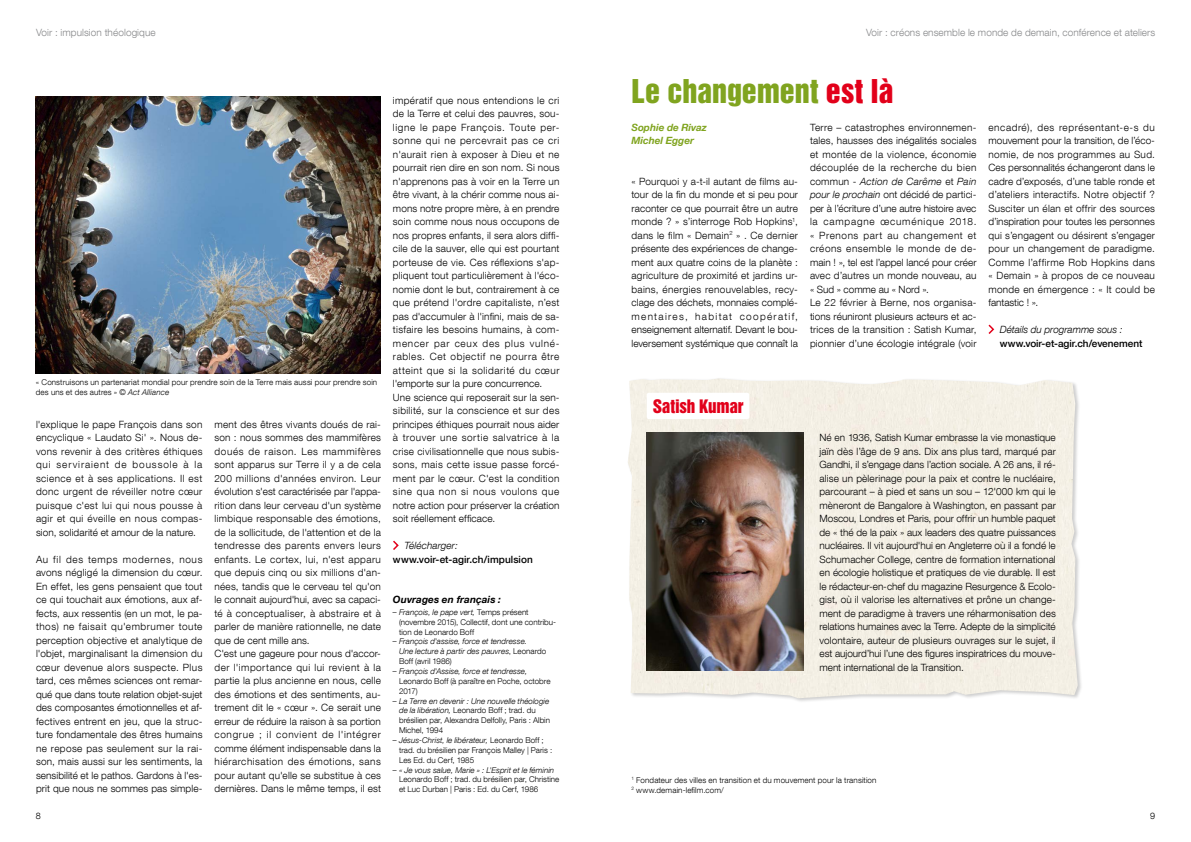
<style>
.page{position:relative;width:1191px;height:842px;background:#fff}
.page>*{position:absolute;margin:0;border:0;box-sizing:border-box;transform-origin:0 0}
.Headlines_Innenseite{font:30px "Helvetica Inserat";letter-spacing:-.005em;color:#80a41f}
._1__Untertitel_Käste{font:17px "Helvetica Inserat";letter-spacing:-.015em;color:#e2001a}
.Copytext{font:300 10px/13.5px "Helvetica Neue LT Com";letter-spacing:.01em;color:#000;text-align:justify}
.Rubrik_links{font:300 10px "Helvetica Neue LT Com";letter-spacing:.01em;color:#87888a}
.Copytext-2{font:500 10px "Helvetica Neue LT Com";letter-spacing:.005em;color:#000}
.Copytext-3{font:italic 300 10px "Helvetica Neue LT Com";color:#000}
.Lead{font:italic 700 10px "Helvetica Neue LT Com";color:#80a41f}
.Copytext-4{font:italic 700 10px "Helvetica Neue LT Com";letter-spacing:.005em;color:#000}
.t1{font:300 9px "Helvetica Neue LT Com";color:#000}
.Copytext-5{font:300 8px/9.8px "Helvetica Neue LT Com";letter-spacing:.005em;color:#000}
.Bildlegende_positiv{font:300 8px/10px "Helvetica Neue LT Com";letter-spacing:.015em;color:#000}
.Copytext-6{font:italic 300 8px/9.8px "Helvetica Neue LT Com";letter-spacing:.005em;color:#000}
.s1{font-style:italic}
.s2{font-style:normal}
.s3{color:#e2001a}
</style>
<div class="page">
<svg style="left:393px;top:540px;width:6px;height:10px"></svg>
<svg style="left:988px;top:324px;width:7px;height:10px"></svg>
<div style="left:627px;top:377px;width:455px;height:326px;background:#000;opacity:.2"></div>
<div style="left:628px;top:378px;width:449px;height:320px;background:#f4f0e5"></div>
<div style="left:647px;top:393px;width:102px;height:26px;background:#fff;border-radius:2px"></div>
<img style="left:647px;top:433px;width:156px;height:237px">
<img style="left:36px;top:96px;width:345px;height:278px">
<p class="Rubrik_links" style="left:36px;top:26px;width:121px">Voir : impulsion théologique</p>
<p class="Rubrik_links" style="left:866px;top:26px;width:291px">Voir : créons ensemble le monde de demain, conférence et ateliers</p>
<p class="Bildlegende_positiv" style="left:36px;top:377px;width:343px">« Construisons un partenariat mondial pour prendre soin de la Terre mais aussi pour prendre soin des uns et des autres » <span class="s1">© Act Alliance</span></p>
<p class="Copytext" style="left:36px;top:417px;width:168px">l'explique le pape François dans son encyclique « Laudato Si' ». Nous de&shy;vons revenir à des critères éthiques qui serviraient de boussole à la science et à ses applications. Il est donc urgent de réveiller notre cœur puisque c'est lui qui nous pousse à agir et qui éveille en nous compas&shy;sion, solidarité et amour de la nature.</p>
<p class="Copytext" style="left:36px;top:552px;width:168px">Au fil des temps modernes, nous avons négligé la dimension du cœur.<br>En effet, les gens pensaient que tout ce qui touchait aux émotions, aux af&shy;fects, aux ressentis (en un mot, le pa&shy;thos) ne faisait qu'embrumer toute perception objective et analytique de l'objet, marginalisant la dimension du cœur devenue alors suspecte. Plus tard, ces mêmes sciences ont remar&shy;qué que dans toute relation objet-sujet des composantes émotionnelles et af&shy;fectives entrent en jeu, que la struc&shy;ture fondamentale des êtres humains ne repose pas seulement sur la rai&shy;son, mais aussi sur les sentiments, la sensibilité et le pathos. Gardons à l'es&shy;prit que nous ne sommes pas simple-</p>
<p class="Copytext" style="left:214px;top:417px;width:168px">ment des êtres vivants doués de rai&shy;son : nous sommes des mammifères doués de raison. Les mammifères sont apparus sur Terre il y a de cela 200 millions d'années environ. Leur évolution s'est caractérisée par l'appa&shy;rition dans leur cerveau d'un système limbique responsable des émotions, de la sollicitude, de l'attention et de la tendresse des parents envers leurs enfants. Le cortex, lui, n'est apparu que depuis cinq ou six millions d'an&shy;nées, tandis que le cerveau tel qu'on le connait aujourd'hui, avec sa capaci&shy;té à conceptualiser, à abstraire et à parler de manière rationnelle, ne date que de cent mille ans.</p>
<p class="Copytext" style="left:214px;top:646px;width:168px">C'est une gageure pour nous d'accor&shy;der l'importance qui lui revient à la partie la plus ancienne en nous, celle des émotions et des sentiments, au&shy;trement dit le « cœur ». Ce serait une erreur de réduire la raison à sa portion congrue ; il convient de l'intégrer comme élément indispensable dans la hiérarchisation des émotions, sans pour autant qu'elle se substitue à ces dernières. Dans le même temps, il est</p>
<p class="Copytext" style="left:393px;top:93px;width:168px">impératif que nous entendions le cri de la Terre et celui des pauvres, sou&shy;ligne le pape François. Toute per&shy;sonne qui ne percevrait pas ce cri n'aurait rien à exposer à Dieu et ne pourrait rien dire en son nom. Si nous n'apprenons pas à voir en la Terre un être vivant, à la chérir comme nous ai&shy;mons notre propre mère, à en prendre soin comme nous nous occupons de nos propres enfants, il sera alors diffi&shy;cile de la sauver, elle qui est pourtant porteuse de vie. Ces réflexions s'ap&shy;pliquent tout particulièrement à l'éco&shy;nomie dont le but, contrairement à ce que prétend l'ordre capitaliste, n’est pas d'accumuler à l'infini, mais de sa&shy;tisfaire les besoins humains, à com&shy;mencer par ceux des plus vulné&shy;rables. Cet objectif ne pourra être atteint que si la solidarité du cœur l'emporte sur la pure concurrence.</p>
<p class="Copytext" style="left:393px;top:390px;width:168px">Une science qui reposerait sur la sen&shy;sibilité, sur la conscience et sur des principes éthiques pourrait nous aider à trouver une sortie salvatrice à la crise civilisationnelle que nous subis&shy;sons, mais cette issue passe forcé&shy;ment par le cœur. C'est la condition sine qua non si nous voulons que notre action pour préserver la création soit réellement efficace.</p>
<p class="Copytext-3" style="left:404px;top:539px;width:55px">Télécharger:</p>
<p class="Copytext-2" style="left:393px;top:553px;width:141px">www.voir-et-agir.ch/impulsion</p>
<p class="Copytext-4" style="left:393px;top:593px;width:110px">Ouvrages en français :</p>
<p class="Copytext-5" style="left:399px;top:607px;width:158px;text-indent:-6px"><span class="s1">– François, le pape vert,</span> Temps présent (novembre 2015), Collectif, dont une contribu&shy;tion de Leonardo Boff</p>
<p class="Copytext-6" style="left:399px;top:637px;width:149px;text-indent:-6px">– François d'assise, force et tendresse.<br>Une lecture à partir des pauvres<span class="s2">, Leonardo<br>Boff (avril 1986)</span></p>
<p class="Copytext-5" style="left:399px;top:666px;width:153px;text-indent:-6px"><span class="s1">– François d'Assise, force et tendresse,<br></span>Leonardo Boff (à paraître en Poche, octobre<br>2017)</p>
<p class="Copytext-5" style="left:399px;top:696px;width:153px;text-indent:-6px"><span class="s1">– La Terre en devenir : Une nouvelle théologie de la libération,</span> Leonardo Boff ; trad. du brésilien par, Alexandra Delfolly, Paris : Albin Michel, 1994</p>
<p class="Copytext-5" style="left:399px;top:735px;width:155px;text-indent:-6px"><span class="s1">– Jésus-Christ, le libérateur,</span> Leonardo Boff ; trad. du brésilien par François Malley | Paris :<br>Les Ed. du Cerf, 1985</p>
<p class="Copytext-5" style="left:399px;top:765px;width:162px;text-indent:-6px"><span class="s1">– « Je vous salue, Marie » : L'Esprit et le féminin<br></span>Leonardo Boff ; trad. du brésilien par, Christine et Luc Durban | Paris : Ed. du Cerf, 1986</p>
<p class="Headlines_Innenseite" style="left:631px;top:74px;width:263px">Le changement <span class="s3">est là</span></p>
<p class="Lead" style="left:631px;top:121px;width:77px">Sophie de Rivaz</p>
<p class="Lead" style="left:631px;top:134px;width:64px">Michel Egger</p>
<p class="Copytext" style="left:631px;top:174px;width:168px">« Pourquoi y a-t-il autant de films au&shy;tour de la fin du monde et si peu pour raconter ce que pourrait être un autre monde ? » s’interroge Rob Hopkins<sup>1</sup>, dans le film « Demain<sup>2</sup> » . Ce dernier présente des expériences de change&shy;ment aux quatre coins de la planète : agriculture de proximité et jardins ur&shy;bains, énergies renouvelables, recy&shy;clage des déchets, monnaies complé&shy;mentaires, habitat coopératif, enseignement alternatif. Devant le bou&shy;leversement systémique que connaît la</p>
<p class="Copytext" style="left:810px;top:120px;width:168px">Terre – catastrophes environnemen&shy;tales, hausses des inégalités sociales et montée de la violence, économie découplée de la recherche du bien commun - <span class="s1">Action de Carême</span> et <span class="s1">Pain pour le prochain</span> ont décidé de partici&shy;per à l’écriture d’une autre histoire avec la campagne œcuménique 2018. « Prenons part au changement et créons ensemble le monde de de&shy;main ! », tel est l’appel lancé pour créer avec d’autres un monde nouveau, au « Sud » comme au « Nord ».</p>
<p class="Copytext" style="left:810px;top:295px;width:168px">Le 22 février à Berne, nos organisa&shy;tions réuniront plusieurs acteurs et ac&shy;trices de la transition : Satish Kumar, pionnier d’une écologie intégrale (voir</p>
<p class="Copytext" style="left:988px;top:120px;width:168px">encadré), des représentant-e-s du mouvement pour la transition, de l’éco&shy;nomie, de nos programmes au Sud.<br>Ces personnalités échangeront dans le cadre d’exposés, d’une table ronde et d’ateliers interactifs. Notre objectif ?<br>Susciter un élan et offrir des sources d’inspiration pour toutes les personnes qui s’engagent ou désirent s’engager pour un changement de paradigme.<br>Comme l’affirme Rob Hopkins dans « Demain » à propos de ce nouveau monde en émergence : « It could be fantastic ! ».</p>
<p class="Copytext-3" style="left:999px;top:323px;width:124px">Détails du programme sous :</p>
<p class="Copytext-2" style="left:999px;top:337px;width:144px">www.voir-et-agir.ch/evenement</p>
<p class="_1__Untertitel_Käste" style="left:653px;top:396px;width:92px">Satish Kumar</p>
<p class="Copytext" style="left:819px;top:430px;width:238px">Né en 1936, Satish Kumar embrasse la vie monastique jaïn dès l’âge de 9 ans. Dix ans plus tard, marqué par Gandhi, il s’engage dans l’action sociale. A 26 ans, il ré&shy;alise un pèlerinage pour la paix et contre le nucléaire, parcourant – à pied et sans un sou – 12'000 km qui le mèneront de Bangalore à Washington, en passant par Moscou, Londres et Paris, pour offrir un humble paquet de « thé de la paix » aux leaders des quatre puissances nucléaires. Il vit aujourd'hui en Angleterre où il a fondé le Schumacher College, centre de formation international en écologie holistique et pratiques de vie durable. Il est le rédacteur-en-chef du magazine Resurgence &amp; Ecolo&shy;gist, où il valorise les alternatives et prône un change&shy;ment de paradigme à travers une réharmonisation des relations humaines avec la Terre. Adepte de la simplicité volontaire, auteur de plusieurs ouvrages sur le sujet, il est aujourd’hui l’une des figures inspiratrices du mouve&shy;ment international de la Transition.</p>
<p class="Copytext-5" style="left:631px;top:775px;width:246px"><sup>1</sup> Fondateur des villes en transition et du mouvement pour la transition</p>
<p class="Copytext-5" style="left:631px;top:785px;width:94px"><sup>2</sup> www.demain-lefilm.com/</p>
<p class="t1" style="left:36px;top:810px;width:7px">8</p>
<p class="t1" style="left:1150px;top:810px;width:7px">9</p>
</div>
